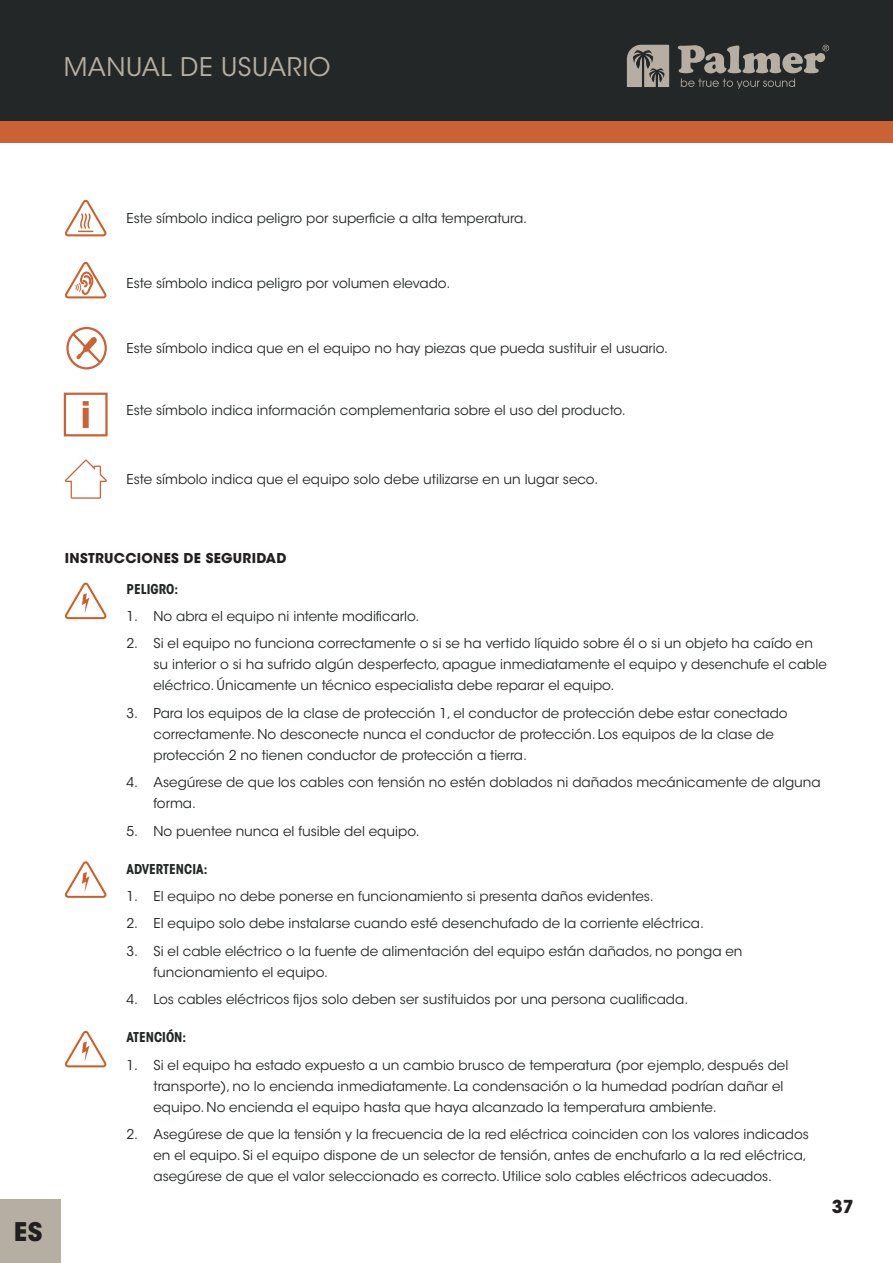
<style>
.page{position:relative;width:893px;height:1263px;background:#fff}
.page>*{position:absolute;margin:0;border:0;box-sizing:border-box;transform-origin:0 0}
.t1{font:25.5px "ITC Avant Garde Std";letter-spacing:.02em;color:#b6aea2}
.t2{font:700 25.5px "ITC Avant Garde Std";color:#231f20}
.t3{font:700 17.7px "ITC Avant Garde Std";color:#231f20}
.t4{font:13.5px/21px "ITC Avant Garde Std";color:#242727}
.t5{font:700 condensed 13.5px "ITC Avant Garde Std";color:#242727}
.t6{font:700 13.5px "ITC Avant Garde Std";letter-spacing:.02em;color:#231f20}
</style>
<div class="page">
<div style="left:0;top:0;width:893px;height:123px;background:#242727"></div>
<div style="left:0;top:121px;width:893px;height:21px;background:#cb6236"></div>
<svg style="left:678px;top:45px;width:151px;height:28px"></svg>
<svg style="left:627px;top:45px;width:42px;height:42px"></svg>
<svg style="left:681px;top:79px;width:114px;height:10px"></svg>
<div style="left:0;top:1199px;width:61px;height:64px;background:#b6aea2"></div>
<svg style="left:65px;top:199px;width:42px;height:37px"></svg>
<svg style="left:65px;top:262px;width:42px;height:36px"></svg>
<div style="left:66px;top:327px;width:41px;height:42px;border:2px solid #cb6236;border-radius:50%"></div>
<svg style="left:70px;top:331px;width:33px;height:35px"></svg>
<div style="left:64px;top:393px;width:44px;height:43px;border:2px solid #cb6236"></div>
<svg style="left:83px;top:401px;width:6px;height:27px"></svg>
<svg style="left:65px;top:460px;width:42px;height:39px"></svg>
<svg style="left:65px;top:582px;width:42px;height:37px"></svg>
<svg style="left:65px;top:861px;width:42px;height:37px"></svg>
<svg style="left:65px;top:1030px;width:42px;height:37px"></svg>
<h1 class="t1" style="left:64px;top:52px;width:268px">MANUAL DE USUARIO</h1>
<p class="t4" style="left:127px;top:208px;width:402px">Este símbolo indica peligro por superficie a alta temperatura.</p>
<p class="t4" style="left:127px;top:273px;width:325px">Este símbolo indica peligro por volumen elevado.</p>
<p class="t4" style="left:127px;top:338px;width:543px">Este símbolo indica que en el equipo no hay piezas que pueda sustituir el usuario.</p>
<p class="t4" style="left:127px;top:399px;width:501px">Este símbolo indica información complementaria sobre el uso del producto.</p>
<p class="t4" style="left:127px;top:469px;width:473px">Este símbolo indica que el equipo solo debe utilizarse en un lugar seco.</p>
<h1 class="t2" style="left:14px;top:1214px;width:30px">ES</h1>
<p class="t6" style="left:65px;top:550px;width:223px">INSTRUCCIONES DE SEGURIDAD</p>
<p class="t5" style="left:127px;top:580px;width:53px">PELIGRO:</p>
<p class="t4" style="left:127px;top:606px;width:294px">1. No abra el equipo ni intente modificarlo.</p>
<p class="t4" style="left:154px;top:633px;width:675px;text-indent:-27px">2. Si el equipo no funciona correctamente o si se ha vertido líquido sobre él o si un objeto ha caído en su interior o si ha sufrido algún desperfecto, apague inmediatamente el equipo y desenchufe el cable eléctrico. Únicamente un técnico especialista debe reparar el equipo.</p>
<p class="t4" style="left:154px;top:703px;width:636px;text-indent:-27px">3. Para los equipos de la clase de protección 1, el conductor de protección debe estar conectado correctamente. No desconecte nunca el conductor de protección. Los equipos de la clase de protección 2 no tienen conductor de protección a tierra.</p>
<p class="t4" style="left:154px;top:772px;width:669px;text-indent:-27px">4. Asegúrese de que los cables con tensión no estén doblados ni dañados mecánicamente de alguna forma.</p>
<p class="t4" style="left:127px;top:820px;width:295px">5. No puentee nunca el fusible del equipo.</p>
<p class="t5" style="left:127px;top:860px;width:82px">ADVERTENCIA:</p>
<p class="t4" style="left:127px;top:886px;width:529px">1. El equipo no debe ponerse en funcionamiento si presenta daños evidentes.</p>
<p class="t4" style="left:127px;top:913px;width:579px">2. El equipo solo debe instalarse cuando esté desenchufado de la corriente eléctrica.</p>
<p class="t4" style="left:154px;top:940px;width:591px;text-indent:-27px">3. Si el cable eléctrico o la fuente de alimentación del equipo están dañados, no ponga en funcionamiento el equipo.</p>
<p class="t4" style="left:127px;top:989px;width:563px">4. Los cables eléctricos fijos solo deben ser sustituidos por una persona cualificada.</p>
<p class="t5" style="left:127px;top:1029px;width:61px">ATENCIÓN:</p>
<p class="t4" style="left:154px;top:1054px;width:636px;text-indent:-27px">1. Si el equipo ha estado expuesto a un cambio brusco de temperatura (por ejemplo, después del transporte), no lo encienda inmediatamente. La condensación o la humedad podrían dañar el equipo. No encienda el equipo hasta que haya alcanzado la temperatura ambiente.</p>
<p class="t4" style="left:154px;top:1124px;width:657px;text-indent:-27px">2. Asegúrese de que la tensión y la frecuencia de la red eléctrica coinciden con los valores indicados en el equipo. Si el equipo dispone de un selector de tensión, antes de enchufarlo a la red eléctrica, asegúrese de que el valor seleccionado es correcto. Utilice solo cables eléctricos adecuados.</p>
<h2 class="t3" style="left:832px;top:1195px;width:23px">37</h2>
</div>
